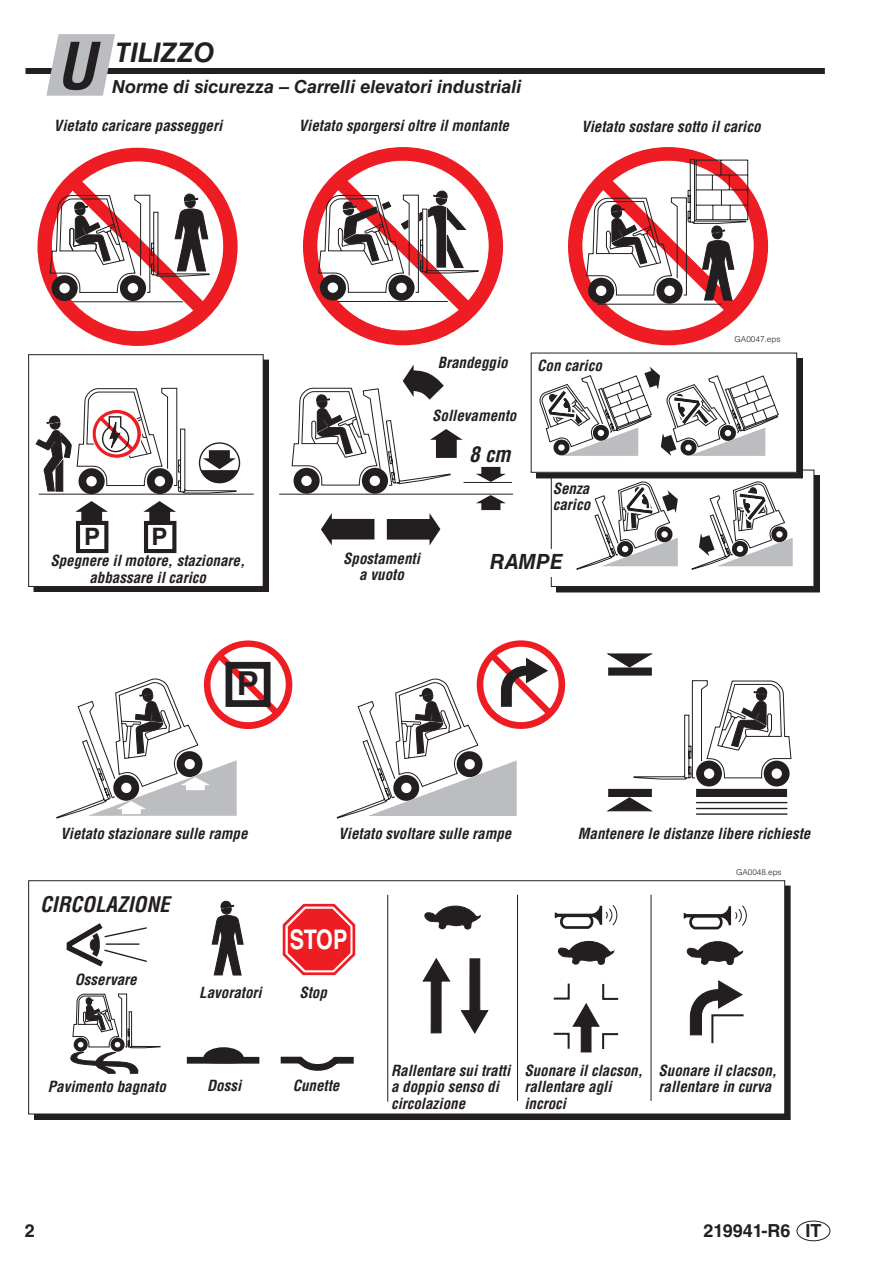
<style>
.page{position:relative;width:893px;height:1263px;background:#fff}
.page>*{position:absolute;margin:0;border:0;box-sizing:border-box;transform-origin:0 0}
.t1{font:italic 700 condensed 63px "Helvetica";color:#231f20}
.t2{font:700 33px "Helvetica LT Std";color:#231f20}
.t3{font:italic 700 27px "Helvetica LT Std";color:#231f20}
.t4{font:700 27px "Helvetica LT Std";color:#fff;scale:.8 1}
.t5{font:700 24px "Helvetica LT Std";color:#231f20}
.t6{font:italic 700 condensed 21px "Helvetica";color:#231f20}
.t7{font:italic 700 21px "Helvetica LT Std";color:#231f20}
.t8{font:italic 700 18px "Helvetica LT Std";color:#231f20}
.t9{font:700 18px "Helvetica LT Std";color:#231f20}
.t10{font:italic 700 condensed 15px/16.5px "Helvetica";color:#231f20}
.t11{font:300 8.1px "Helvetica";color:#231f20}
</style>
<div class="page">
<div style="left:25px;top:68px;width:800px;height:6px;background:#231f20"></div>
<svg style="left:46px;top:34px;width:69px;height:62px"></svg>
<div style="left:797px;top:1221px;width:33px;height:20px;border:1px solid #231f20;border-radius:50%"></div>
<div style="left:34px;top:360px;width:235px;height:232px;background:#231f20"></div>
<div style="left:29px;top:355px;width:234px;height:231px;background:#fff"></div>
<div style="left:28px;top:354px;width:236px;height:233px;border:1px solid #231f20"></div>
<div style="left:556px;top:475px;width:264px;height:117px;background:#231f20"></div>
<div style="left:551px;top:470px;width:263px;height:116px;background:#fff"></div>
<div style="left:551px;top:470px;width:263px;height:117px;border:1px solid #231f20"></div>
<div style="left:536px;top:358px;width:266px;height:120px;background:#231f20"></div>
<div style="left:531px;top:353px;width:266px;height:119px;background:#fff"></div>
<div style="left:531px;top:353px;width:266px;height:120px;border:1px solid #231f20"></div>
<div style="left:490px;top:549px;width:77px;height:28px;background:#fff"></div>
<div style="left:34px;top:886px;width:756px;height:234px;background:#231f20"></div>
<div style="left:29px;top:881px;width:756px;height:233px;background:#fff"></div>
<hr style="left:651px;top:895px;width:1px;height:206px;background:#231f20">
<hr style="left:517px;top:895px;width:1px;height:206px;background:#231f20">
<hr style="left:387px;top:895px;width:1px;height:207px;background:#231f20">
<hr style="left:696px;top:802px;width:91px;height:1px;background:#231f20">
<hr style="left:696px;top:808px;width:91px;height:1px;background:#231f20">
<hr style="left:696px;top:813px;width:91px;height:2px;background:#231f20">
<div style="left:696px;top:789px;width:91px;height:8px;background:#231f20"></div>
<div style="left:608px;top:667px;width:44px;height:9px;background:#231f20"></div>
<svg style="left:608px;top:653px;width:44px;height:14px"></svg>
<div style="left:204px;top:640px;width:88px;height:89px;background:#ee1d23;border-radius:50%"></div>
<svg style="left:77px;top:647px;width:209px;height:67px"></svg>
<div style="left:226px;top:662px;width:45px;height:45px;border:7px solid #231f20"></div>
<div style="left:477px;top:640px;width:88px;height:89px;background:#ee1d23;border-radius:50%"></div>
<div style="left:696px;top:761px;width:26px;height:25px;background:#231f20;border-radius:50%"></div>
<div style="left:764px;top:761px;width:26px;height:25px;background:#231f20;border-radius:50%"></div>
<svg style="left:692px;top:680px;width:99px;height:98px"></svg>
<svg style="left:70px;top:1048px;width:69px;height:25px"></svg>
<svg style="left:186px;top:1048px;width:168px;height:23px"></svg>
<svg style="left:357px;top:647px;width:202px;height:67px"></svg>
<svg style="left:56px;top:714px;width:636px;height:334px"></svg>
<svg style="left:424px;top:906px;width:57px;height:24px"></svg>
<svg style="left:558px;top:941px;width:56px;height:24px"></svg>
<svg style="left:687px;top:941px;width:56px;height:24px"></svg>
<svg style="left:552px;top:981px;width:68px;height:71px"></svg>
<svg style="left:423px;top:958px;width:27px;height:75px"></svg>
<svg style="left:461px;top:958px;width:27px;height:75px"></svg>
<svg style="left:690px;top:980px;width:54px;height:65px"></svg>
<svg style="left:555px;top:904px;width:192px;height:27px"></svg>
<div style="left:37px;top:148px;width:201px;height:198px;background:#ee1d23;border-radius:50%"></div>
<svg style="left:49px;top:161px;width:174px;height:170px"></svg>
<div style="left:303px;top:147px;width:200px;height:198px;background:#ee1d23;border-radius:50%"></div>
<svg style="left:317px;top:161px;width:172px;height:170px"></svg>
<div style="left:568px;top:147px;width:200px;height:198px;background:#ee1d23;border-radius:50%"></div>
<svg style="left:76px;top:388px;width:102px;height:106px"></svg>
<svg style="left:406px;top:365px;width:26px;height:10px"></svg>
<svg style="left:36px;top:416px;width:36px;height:75px"></svg>
<svg style="left:86px;top:391px;width:66px;height:67px"></svg>
<hr style="left:39px;top:494px;width:215px;height:1px;background:#231f20">
<svg style="left:75px;top:501px;width:33px;height:20px"></svg>
<div style="left:76px;top:521px;width:32px;height:32px;border:4px solid #231f20"></div>
<svg style="left:143px;top:501px;width:33px;height:20px"></svg>
<div style="left:144px;top:521px;width:32px;height:32px;border:4px solid #231f20"></div>
<svg style="left:779px;top:510px;width:14px;height:56px"></svg>
<svg style="left:644px;top:367px;width:16px;height:8px"></svg>
<svg style="left:178px;top:375px;width:601px;height:195px"></svg>
<svg style="left:582px;top:159px;width:172px;height:172px"></svg>
<div style="left:388px;top:275px;width:27px;height:26px;background:#231f20;border-radius:50%"></div>
<div style="left:396px;top:283px;width:11px;height:10px;background:#fff;border-radius:50%"></div>
<div style="left:320px;top:275px;width:26px;height:26px;background:#231f20;border-radius:50%"></div>
<div style="left:328px;top:282px;width:10px;height:11px;background:#fff;border-radius:50%"></div>
<p class="t1" style="left:57px;top:28px;width:40px">U</p>
<p class="t3" style="left:116px;top:36px;width:101px">TILIZZO</p>
<p class="t8" style="left:112px;top:76px;width:411px">Norme di sicurezza – Carrelli elevatori industriali</p>
<p class="t10" style="left:54px;top:118px;width:170px">Vietato caricare passeggeri</p>
<p class="t10" style="left:299px;top:118px;width:212px">Vietato sporgersi oltre il montante</p>
<p class="t10" style="left:581px;top:118px;width:181px">Vietato sostare sotto il carico</p>
<p class="t5" style="left:84px;top:522px;width:18px">P</p>
<p class="t5" style="left:152px;top:522px;width:18px">P</p>
<p class="t10" style="left:50px;top:552px;width:196px;text-align:center">Spegnere il motore, stazionare, abbassare il carico</p>
<p class="t2" style="left:237px;top:663px;width:24px">P</p>
<p class="t10" style="left:438px;top:354px;width:72px">Brandeggio</p>
<p class="t10" style="left:537px;top:357px;width:66px">Con carico</p>
<p class="t10" style="left:432px;top:407px;width:86px">Sollevamento</p>
<p class="t6" style="left:469px;top:441px;width:43px">8 cm</p>
<p class="t10" style="left:553px;top:480px;width:39px">Senza carico</p>
<p class="t10" style="left:343px;top:550px;width:78px;text-align:center">Spostamenti a vuoto</p>
<p class="t7" style="left:490px;top:548px;width:75px">RAMPE</p>
<p class="t11" style="left:734px;top:334px;width:48px">GA0047.eps</p>
<p class="t10" style="left:60px;top:826px;width:189px">Vietato stazionare sulle rampe</p>
<p class="t10" style="left:338px;top:826px;width:174px">Vietato svoltare sulle rampe</p>
<p class="t10" style="left:578px;top:826px;width:234px">Mantenere le distanze libere richieste</p>
<p class="t6" style="left:40px;top:891px;width:131px">CIRCOLAZIONE</p>
<p class="t10" style="left:75px;top:971px;width:63px">Osservare</p>
<p class="t4" style="left:290px;top:923px;width:73px">STOP</p>
<p class="t10" style="left:199px;top:985px;width:64px">Lavoratori</p>
<p class="t10" style="left:299px;top:985px;width:29px">Stop</p>
<p class="t10" style="left:48px;top:1078px;width:119px">Pavimento bagnato</p>
<p class="t10" style="left:207px;top:1078px;width:36px">Dossi</p>
<p class="t10" style="left:293px;top:1078px;width:48px">Cunette</p>
<p class="t11" style="left:736px;top:867px;width:47px">GA0048.eps</p>
<p class="t10" style="left:391px;top:1062px;width:121px">Rallentare sui tratti a doppio senso di circolazione</p>
<p class="t10" style="left:524px;top:1062px;width:120px">Suonare il clacson, rallentare agli incroci</p>
<p class="t10" style="left:659px;top:1062px;width:120px">Suonare il clacson, rallentare in curva</p>
<p class="t9" style="left:25px;top:1220px;width:12px">2</p>
<p class="t9" style="left:703px;top:1220px;width:120px">219941-R6 IT</p>
</div>
